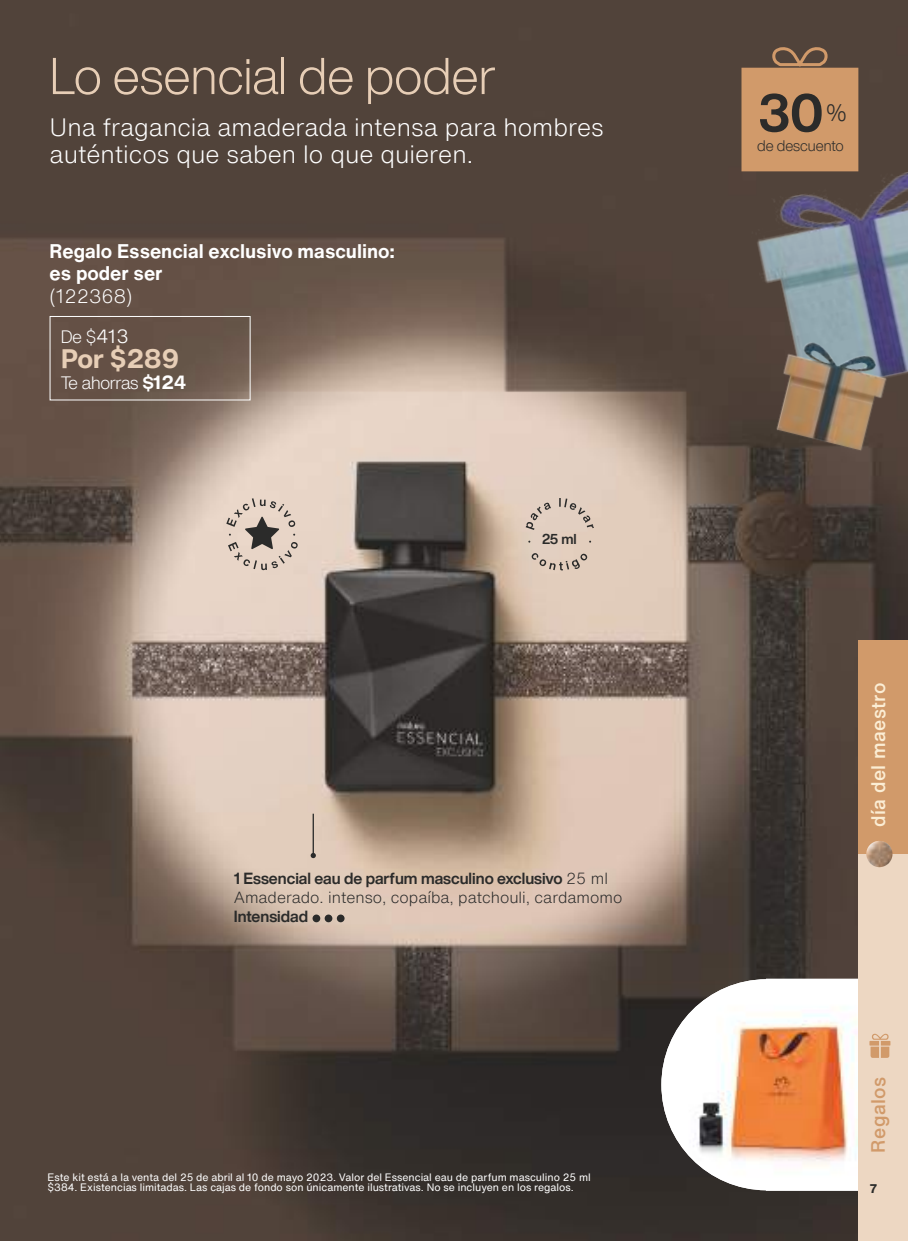
<style>
.page{position:relative;width:908px;height:1241px;background:#fff}
.page>*{position:absolute;margin:0;border:0;box-sizing:border-box;transform-origin:0 0}
.t1{font:700 52.15px "Helvetica Now Display";color:#2b2b2a}
.t2{font:300 50.75px "Helvetica Now Display";color:#e7ceb6}
.t3{font:300 24.5px/26.2px "Helvetica Now Text";color:#fff}
.t4{font:700 24.5px "Helvetica Now Micro";letter-spacing:-.05em;color:#e7ceb6}
.t5{font:300 23.45px "Helvetica Now Display";color:#2b2b2a}
.t6{font:700 19.25px/22.8px "Helvetica Now Text";color:#fff}
.t7{font:500 19.25px "Helvetica Now Text";letter-spacing:.02em;color:#fbedd4}
.t8{font:300 19.25px "Helvetica Now Text";color:#fff}
.t9{font:500 19.25px "Helvetica Now Text";letter-spacing:.02em;color:#d19a6a}
.t10{font:300 17.5px "Helvetica Now Text";letter-spacing:-.05em;color:#fff}
.t11{font:700 15.75px "Helvetica Now Display";color:#2b2b2a}
.t12{font:300 15.75px "Helvetica Now Text";color:#2b2b2a}
.t13{font:300 14.88px "Helvetica Now Display";color:#2b2b2a}
.t14{font:700 14px "Helvetica Now Display";color:#2b2b2a}
.t15{font:700 12.25px "Helvetica Now Text";color:#2b2b2a}
.t16{font:10.5px/10.5px "Helvetica Now Text";color:#fff}
.s1{font-family:"Helvetica Now Micro"}
.s2{font-weight:700}
.s3{font-family:"Helvetica Now Micro";font-weight:700}
.s4{font-family:"Helvetica Now Text";font-weight:300}
</style>
<div class="page">
<img style="left:0;top:0;width:908px;height:1240px">
<svg style="left:226px;top:498px;width:72px;height:72px;background:#c7b7ac"></svg>
<hr style="left:313px;top:813px;width:1px;height:42px;background:#2b2b2a">
<svg style="left:311px;top:852px;width:5px;height:6px"></svg>
<svg style="left:771px;top:43px;width:58px;height:25px"></svg>
<div style="left:741px;top:68px;width:117px;height:103px;background:#d19a6a"></div>
<div style="left:50px;top:316px;width:201px;height:84px;border:1px solid #fff"></div>
<div style="left:312px;top:914px;width:8px;height:8px;background:#2b2b2a;border-radius:50%"></div>
<div style="left:337px;top:914px;width:7px;height:8px;background:#2b2b2a;border-radius:50%"></div>
<div style="left:325px;top:914px;width:7px;height:8px;background:#2b2b2a;border-radius:50%"></div>
<img style="left:661px;top:978px;width:197px;height:212px">
<img style="left:741px;top:155px;width:167px;height:253px">
<img style="left:766px;top:329px;width:129px;height:129px">
<svg style="left:531px;top:553px;width:56px;height:17px"></svg>
<svg style="left:526px;top:502px;width:25px;height:28px"></svg>
<svg style="left:559px;top:498px;width:35px;height:30px"></svg>
<div style="left:858px;top:853px;width:50px;height:387px;background:#edd7c2"></div>
<svg style="left:869px;top:1033px;width:21px;height:24px"></svg>
<div style="left:858px;top:640px;width:50px;height:213px;background:#d19a6a"></div>
<img style="left:866px;top:841px;width:26px;height:26px">
<h2 class="t2" style="left:50px;top:42px;width:448px">Lo esencial de poder</h2>
<h3 class="t3" style="left:50px;top:114px;width:556px">Una fragancia amaderada intensa para hombres auténticos que saben lo que quieren.</h3>
<h3 class="t6" style="left:50px;top:239px;width:347px">Regalo Essencial exclusivo masculino: es poder ser</h3>
<h3 class="t8" style="left:50px;top:282px;width:84px">(122368)</h3>
<h3 class="t10" style="left:60px;top:323px;width:70px">De $<span class="s1">413</span></h3>
<h3 class="t4" style="left:60px;top:341px;width:121px">Por $289</h3>
<h3 class="t10" style="left:60px;top:369px;width:128px">Te ahorras <span class="s2">$</span><span class="s3">124</span></h3>
<h3 class="t14" style="left:542px;top:529px;width:36px">25 ml</h3>
<h3 class="t11" style="left:234px;top:867px;width:376px">1 Essencial eau de parfum masculino exclusivo <span class="s4">25 ml</span></h3>
<h3 class="t12" style="left:234px;top:885px;width:390px">Amaderado. intenso, copaíba, patchouli, cardamomo</h3>
<h3 class="t11" style="left:234px;top:905px;width:76px">Intensidad</h3>
<p class="t16" style="left:48px;top:1171px;width:545px">Este kit está a la venta del 25 de abril al 10 de mayo 2023. Valor del Essencial eau de parfum masculino 25 ml $384. Existencias limitadas. Las cajas de fondo son únicamente ilustrativas. No se incluyen en los regalos.</p>
<h1 class="t1" style="left:758px;top:77px;width:67px">30</h1>
<h3 class="t5" style="left:827px;top:97px;width:21px">%</h3>
<h3 class="t13" style="left:757px;top:135px;width:88px">de descuento</h3>
<h3 class="t7" style="left:864px;top:826px;width:146px;rotate:-90deg">día del maestro</h3>
<h3 class="t9" style="left:864px;top:1152px;width:77px;rotate:-90deg">Regalos</h3>
<p class="t15" style="left:869px;top:1179px;width:10px">7</p>
</div>
